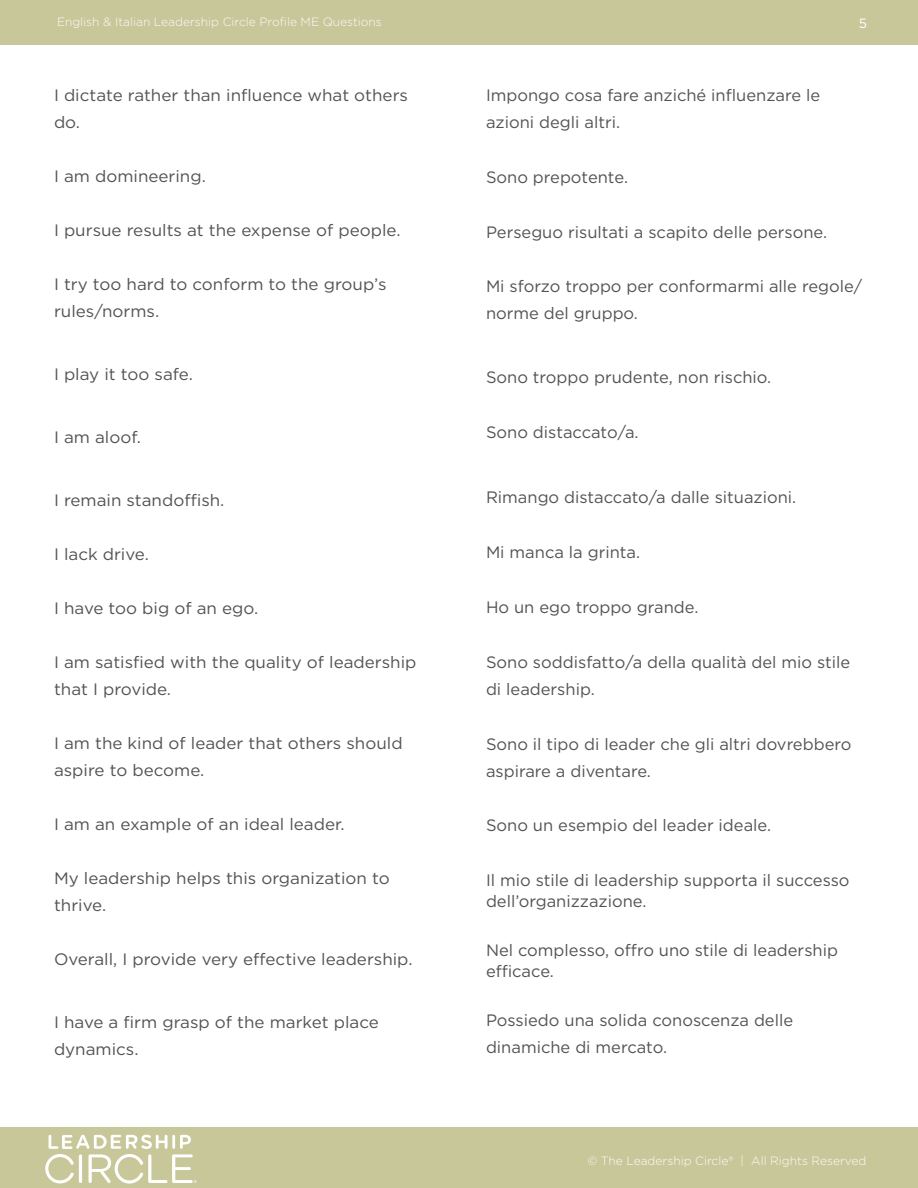
<style>
.page{position:relative;width:918px;height:1188px;background:#fff}
.page>*{position:absolute;margin:0;border:0;box-sizing:border-box;transform-origin:0 0}
.t1{font:16.5px/27px "Gotham";color:#535353}
.t2{font:13.5px "Gotham";color:#fff}
.t3{font:300 12px "Gotham";color:#fbfdfe}
</style>
<div class="page">
<div style="left:0;top:1128px;width:918px;height:60px;background:#c7c799"></div>
<div style="left:0;top:0;width:918px;height:44px;background:#c7c799"></div>
<svg style="left:45px;top:1135px;width:152px;height:49px"></svg>
<p class="t3" style="left:57px;top:15px;width:326px">English &amp; Italian Leadership Circle Profile ME Questions</p>
<p class="t2" style="left:859px;top:15px;width:10px">5</p>
<p class="t1" style="left:54px;top:81px;width:356px">I dictate rather than influence what others do.</p>
<p class="t1" style="left:54px;top:162px;width:153px">I am domineering.</p>
<p class="t1" style="left:54px;top:216px;width:348px">I pursue results at the expense of people.</p>
<p class="t1" style="left:54px;top:270px;width:334px">I try too hard to conform to the group’s rules/norms.</p>
<p class="t1" style="left:54px;top:360px;width:140px">I play it too safe.</p>
<p class="t1" style="left:54px;top:423px;width:89px">I am aloof.</p>
<p class="t1" style="left:54px;top:486px;width:172px">I remain standoffish.</p>
<p class="t1" style="left:54px;top:540px;width:96px">I lack drive.</p>
<p class="t1" style="left:54px;top:594px;width:206px">I have too big of an ego.</p>
<p class="t1" style="left:54px;top:648px;width:364px">I am satisfied with the quality of leadership that I provide.</p>
<p class="t1" style="left:54px;top:729px;width:350px">I am the kind of leader that others should aspire to become.</p>
<p class="t1" style="left:54px;top:810px;width:292px">I am an example of an ideal leader.</p>
<p class="t1" style="left:54px;top:864px;width:337px">My leadership helps this organization to thrive.</p>
<p class="t1" style="left:54px;top:945px;width:360px">Overall, I provide very effective leadership.</p>
<p class="t1" style="left:54px;top:1008px;width:326px">I have a firm grasp of the market place dynamics.</p>
<p class="t1" style="left:486px;top:81px;width:336px">Impongo cosa fare anziché influenzare le azioni degli altri.</p>
<p class="t1" style="left:486px;top:163px;width:144px">Sono prepotente.</p>
<p class="t1" style="left:486px;top:218px;width:343px">Perseguo risultati a scapito delle persone.</p>
<p class="t1" style="left:486px;top:273px;width:378px">Mi sforzo troppo per conformarmi alle regole/ norme del gruppo.</p>
<p class="t1" style="left:486px;top:363px;width:287px">Sono troppo prudente, non rischio.</p>
<p class="t1" style="left:486px;top:418px;width:154px">Sono distaccato/a.</p>
<p class="t1" style="left:486px;top:484px;width:312px">Rimango distaccato/a dalle situazioni.</p>
<p class="t1" style="left:486px;top:538px;width:156px">Mi manca la grinta.</p>
<p class="t1" style="left:486px;top:593px;width:214px">Ho un ego troppo grande.</p>
<p class="t1" style="left:486px;top:648px;width:366px">Sono soddisfatto/a della qualità del mio stile di leadership.</p>
<p class="t1" style="left:486px;top:730px;width:367px">Sono il tipo di leader che gli altri dovrebbero aspirare a diventare.</p>
<p class="t1" style="left:486px;top:812px;width:287px">Sono un esempio del leader ideale.</p>
<p class="t1" style="left:486px;top:869px;width:365px;line-height:21px">Il mio stile di leadership supporta il successo dell’organizzazione.</p>
<p class="t1" style="left:486px;top:939px;width:354px;line-height:21px">Nel complesso, offro uno stile di leadership efficace.</p>
<p class="t1" style="left:486px;top:1006px;width:309px">Possiedo una solida conoscenza delle dinamiche di mercato.</p>
<p class="t3" style="left:587px;top:1153px;width:281px">© The Leadership Circle® | All Rights Reserved</p>
</div>
